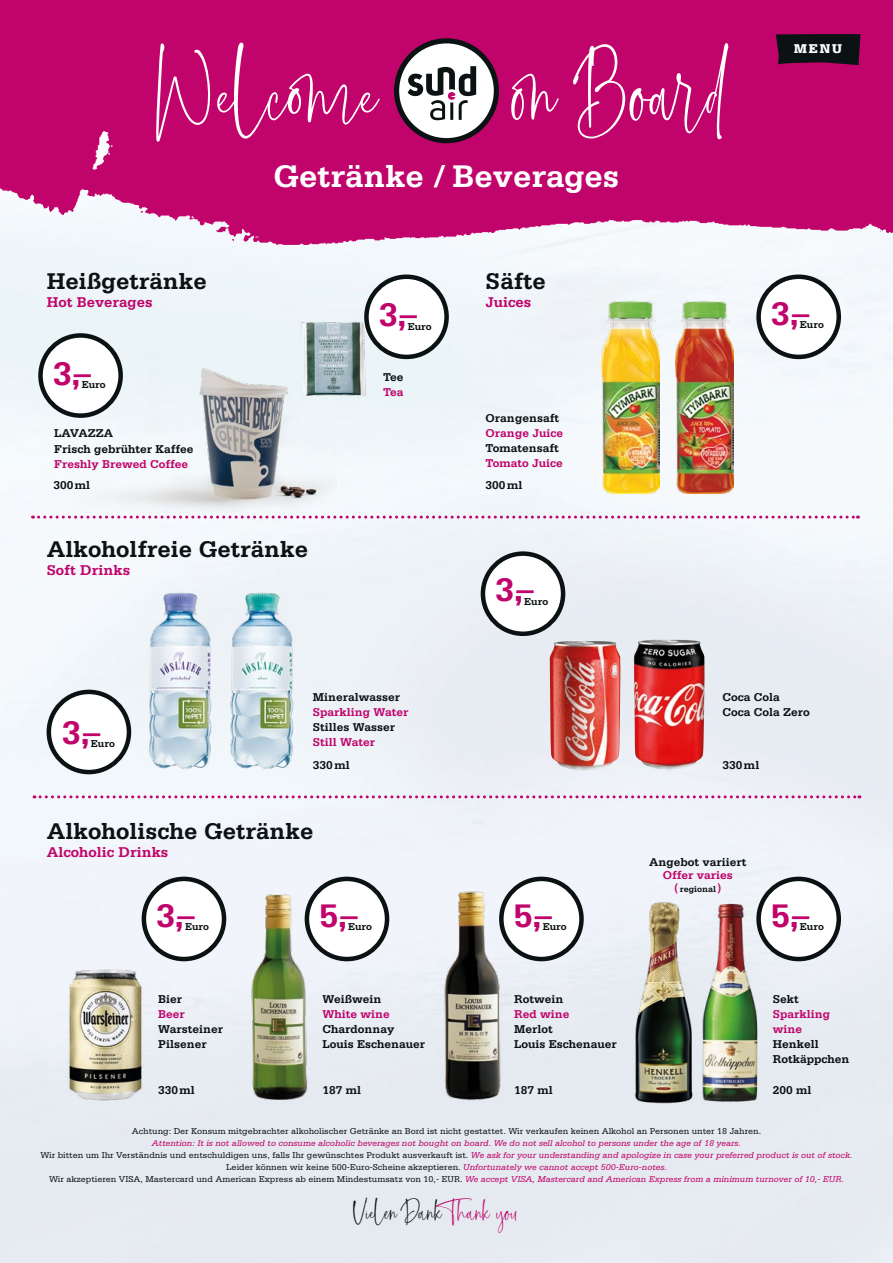
<style>
.page{position:relative;width:893px;height:1263px;background:#fff}
.page>*{position:absolute;margin:0;border:0;box-sizing:border-box;transform-origin:0 0}
.t1{font:72.75px "Gonestone Signature";color:#fff}
.t2{font:700 34.5px "Serifa";color:#c0046b}
.t3{font:700 33px "Serifa";color:#fff}
.t4{font:700 24px "Serifa";color:#0b1213}
.t5{font:21px "Gonestone Signature";color:#0b1213}
.t6{font:700 15px "Serifa";color:#c0046b}
.t7{font:900 13.5px "Serifa";color:#fff}
.t8{font:700 12px/15px "Serifa";color:#0b1213}
.t9{font:700 12px/15px "Serifa";color:#c0046b}
.t10{font:700 10.5px "Serifa";color:#0b1213}
.t11{font:italic 9px/12px "Serifa";color:#c0046b;text-align:center}
.t12{font:9px "Serifa";color:#0b1213}
.t13{font:700 9px "Serifa";color:#0b1213}
.s1{font-size:12px;color:#c0046b}
.s2{font-style:normal;color:#0b1213}
.s3{color:#c0046b}
</style>
<div class="page">
<div style="left:0;top:264px;width:893px;height:999px;background:#edf2f7"></div>
<svg style="left:33px;top:516px;width:825px;height:3px"></svg>
<svg style="left:34px;top:795px;width:826px;height:3px"></svg>
<div style="left:483px;top:554px;width:80px;height:80px;background:#fff;border-radius:50%"></div>
<div style="left:481px;top:551px;width:84px;height:85px;border:4px solid #0b1213;border-radius:50%"></div>
<img style="left:222px;top:585px;width:76px;height:189px">
<img style="left:146px;top:585px;width:71px;height:189px">
<img style="left:634px;top:639px;width:70px;height:130px">
<img style="left:550px;top:640px;width:70px;height:130px">
<div style="left:49px;top:692px;width:80px;height:80px;background:#fff;border-radius:50%"></div>
<div style="left:47px;top:690px;width:84px;height:84px;border:4px solid #0b1213;border-radius:50%"></div>
<div style="left:144px;top:879px;width:80px;height:80px;background:#fff;border-radius:50%"></div>
<div style="left:142px;top:877px;width:84px;height:84px;border:4px solid #0b1213;border-radius:50%"></div>
<div style="left:759px;top:879px;width:80px;height:80px;background:#fff;border-radius:50%"></div>
<div style="left:756px;top:877px;width:85px;height:84px;border:4px solid #0b1213;border-radius:50%"></div>
<div style="left:501px;top:879px;width:80px;height:80px;background:#fff;border-radius:50%"></div>
<div style="left:499px;top:877px;width:85px;height:84px;border:4px solid #0b1213;border-radius:50%"></div>
<div style="left:307px;top:879px;width:80px;height:80px;background:#fff;border-radius:50%"></div>
<div style="left:305px;top:877px;width:84px;height:84px;border:4px solid #0b1213;border-radius:50%"></div>
<img style="left:0;top:0;width:893px;height:264px">
<svg style="left:397px;top:41px;width:99px;height:100px"></svg>
<div style="left:394px;top:38px;width:105px;height:105px;border:5px solid #0b1213;border-radius:50%"></div>
<svg style="left:408px;top:66px;width:68px;height:54px"></svg>
<svg style="left:776px;top:34px;width:84px;height:33px;background:#24101f"></svg>
<div style="left:759px;top:277px;width:80px;height:80px;background:#fff;border-radius:50%"></div>
<div style="left:756px;top:274px;width:85px;height:85px;border:4px solid #0b1213;border-radius:50%"></div>
<img style="left:602px;top:302px;width:57px;height:192px">
<img style="left:676px;top:302px;width:57px;height:192px">
<div style="left:366px;top:277px;width:81px;height:80px;background:#fff;border-radius:50%"></div>
<div style="left:364px;top:274px;width:85px;height:85px;border:4px solid #0b1213;border-radius:50%"></div>
<img style="left:63px;top:965px;width:90px;height:140px">
<img style="left:248px;top:888px;width:62px;height:220px">
<img style="left:441px;top:889px;width:62px;height:215px">
<img style="left:700px;top:901px;width:60px;height:202px">
<img style="left:629px;top:899px;width:67px;height:209px">
<img style="left:70px;top:347px;width:266px;height:169px">
<img style="left:298px;top:317px;width:73px;height:86px">
<div style="left:41px;top:335px;width:80px;height:81px;background:#fff;border-radius:50%"></div>
<div style="left:38px;top:333px;width:85px;height:85px;border:4px solid #0b1213;border-radius:50%"></div>
<h1 class="t1" style="left:155px;top:59px;width:224px">Welcome</h1>
<h1 class="t1" style="left:513px;top:59px;width:216px">on Board</h1>
<h3 class="t3" style="left:274px;top:157px;width:347px">Getränke / Beverages</h3>
<h3 class="t7" style="left:794px;top:40px;width:49px">MENU</h3>
<h3 class="t4" style="left:47px;top:267px;width:162px">Heißgetränke</h3>
<h3 class="t6" style="left:47px;top:293px;width:107px">Hot Beverages</h3>
<h2 class="t2" style="left:771px;top:293px;width:40px">3,–</h2>
<h3 class="t4" style="left:486px;top:267px;width:62px">Säfte</h3>
<h3 class="t6" style="left:486px;top:293px;width:47px">Juices</h3>
<h2 class="t2" style="left:379px;top:295px;width:40px">3,–</h2>
<p class="t10" style="left:800px;top:318px;width:25px">Euro</p>
<p class="t10" style="left:408px;top:320px;width:25px">Euro</p>
<h2 class="t2" style="left:53px;top:354px;width:40px">3,–</h2>
<p class="t10" style="left:82px;top:379px;width:25px">Euro</p>
<h3 class="t8" style="left:54px;top:426px;width:141px">LAVAZZA<br>Frisch gebrühter Kaffee</h3>
<h3 class="t9" style="left:54px;top:456px;width:136px">Freshly Brewed Coffee</h3>
<h3 class="t8" style="left:383px;top:369px;width:22px">Tee</h3>
<h3 class="t9" style="left:383px;top:384px;width:22px">Tea</h3>
<h3 class="t8" style="left:486px;top:410px;width:75px">Orangensaft</h3>
<h3 class="t9" style="left:486px;top:425px;width:79px">Orange Juice</h3>
<h3 class="t8" style="left:486px;top:440px;width:75px">Tomatensaft</h3>
<h3 class="t9" style="left:486px;top:455px;width:79px">Tomato Juice</h3>
<h3 class="t8" style="left:53px;top:478px;width:38px">300ml</h3>
<h3 class="t8" style="left:486px;top:478px;width:38px">300ml</h3>
<h3 class="t4" style="left:47px;top:535px;width:263px">Alkoholfreie Getränke</h3>
<h3 class="t6" style="left:47px;top:561px;width:85px">Soft Drinks</h3>
<h2 class="t2" style="left:62px;top:712px;width:40px">3,–</h2>
<p class="t10" style="left:91px;top:737px;width:25px">Euro</p>
<h3 class="t8" style="left:313px;top:690px;width:89px">Mineralwasser</h3>
<h3 class="t9" style="left:313px;top:705px;width:97px">Sparkling Water</h3>
<h3 class="t8" style="left:313px;top:720px;width:84px">Stilles Wasser</h3>
<h3 class="t9" style="left:313px;top:735px;width:64px">Still Water</h3>
<h2 class="t2" style="left:495px;top:570px;width:40px">3,–</h2>
<p class="t10" style="left:524px;top:595px;width:25px">Euro</p>
<h3 class="t8" style="left:722px;top:690px;width:89px">Coca Cola<br>Coca Cola Zero</h3>
<h3 class="t8" style="left:313px;top:757px;width:38px">330ml</h3>
<h3 class="t8" style="left:722px;top:757px;width:38px">330ml</h3>
<h3 class="t4" style="left:47px;top:817px;width:268px">Alkoholische Getränke</h3>
<h3 class="t6" style="left:47px;top:843px;width:123px">Alcoholic Drinks</h3>
<h3 class="t8" style="left:649px;top:854px;width:99px">Angebot variiert</h3>
<h3 class="t9" style="left:663px;top:868px;width:72px">Offer varies</h3>
<p class="t13" style="left:674px;top:884px;width:49px"><span class="s1">(</span> regional<span class="s1">)</span></p>
<h2 class="t2" style="left:156px;top:895px;width:40px">3,–</h2>
<p class="t10" style="left:185px;top:920px;width:25px">Euro</p>
<h2 class="t2" style="left:319px;top:895px;width:40px">5,–</h2>
<p class="t10" style="left:348px;top:920px;width:25px">Euro</p>
<h2 class="t2" style="left:514px;top:895px;width:40px">5,–</h2>
<p class="t10" style="left:543px;top:920px;width:25px">Euro</p>
<h2 class="t2" style="left:771px;top:895px;width:40px">5,–</h2>
<p class="t10" style="left:800px;top:920px;width:25px">Euro</p>
<h3 class="t8" style="left:158px;top:991px;width:25px">Bier</h3>
<h3 class="t9" style="left:158px;top:1006px;width:28px">Beer</h3>
<h3 class="t8" style="left:158px;top:1021px;width:67px">Warsteiner<br>Pilsener</h3>
<h3 class="t8" style="left:322px;top:991px;width:61px">Weißwein</h3>
<h3 class="t9" style="left:322px;top:1006px;width:69px">White wine</h3>
<h3 class="t8" style="left:322px;top:1021px;width:104px">Chardonnay<br>Louis Eschenauer</h3>
<h3 class="t8" style="left:514px;top:991px;width:51px">Rotwein</h3>
<h3 class="t9" style="left:514px;top:1006px;width:57px">Red wine</h3>
<h3 class="t8" style="left:514px;top:1021px;width:104px">Merlot<br>Louis Eschenauer</h3>
<h3 class="t8" style="left:773px;top:991px;width:28px">Sekt</h3>
<h3 class="t9" style="left:773px;top:1006px;width:59px">Sparkling wine</h3>
<h3 class="t8" style="left:773px;top:1036px;width:78px">Henkell<br>Rotkäppchen</h3>
<h3 class="t8" style="left:158px;top:1082px;width:38px">330ml</h3>
<h3 class="t8" style="left:322px;top:1082px;width:40px">187 ml</h3>
<h3 class="t8" style="left:514px;top:1082px;width:40px">187 ml</h3>
<h3 class="t8" style="left:773px;top:1082px;width:40px">200 ml</h3>
<p class="t12" style="left:132px;top:1126px;width:631px">Achtung: Der Konsum mitgebrachter alkoholischer Getränke an Bord ist nicht gestattet. Wir verkaufen keinen Alkohol an Personen unter 18 Jahren.</p>
<p class="t11" style="left:40px;top:1137px;width:814px">Attention: It is not allowed to consume alcoholic beverages not bought on board. We do not sell alcohol to persons under the age of 18 years.<br><span class="s2">Wir bitten um Ihr Verständnis und entschuldigen uns, falls Ihr gewünschtes Produkt ausverkauft ist.</span> We ask for your understanding and apologize in case your preferred product is out of stock.<br><span class="s2">Leider können wir keine 500-Euro-Scheine akzeptieren.</span> Unfortunately we cannot accept 500-Euro-notes.<br><span class="s2">Wir akzeptieren VISA, Mastercard und American Express ab einem Mindestumsatz von 10,- EUR.</span> We accept VISA, Mastercard and American Express from a minimum turnover of 10,- EUR.</p>
<h3 class="t5" style="left:353px;top:1202px;width:166px">Vielen Dank <span class="s3">Thank you</span></h3>
</div>
